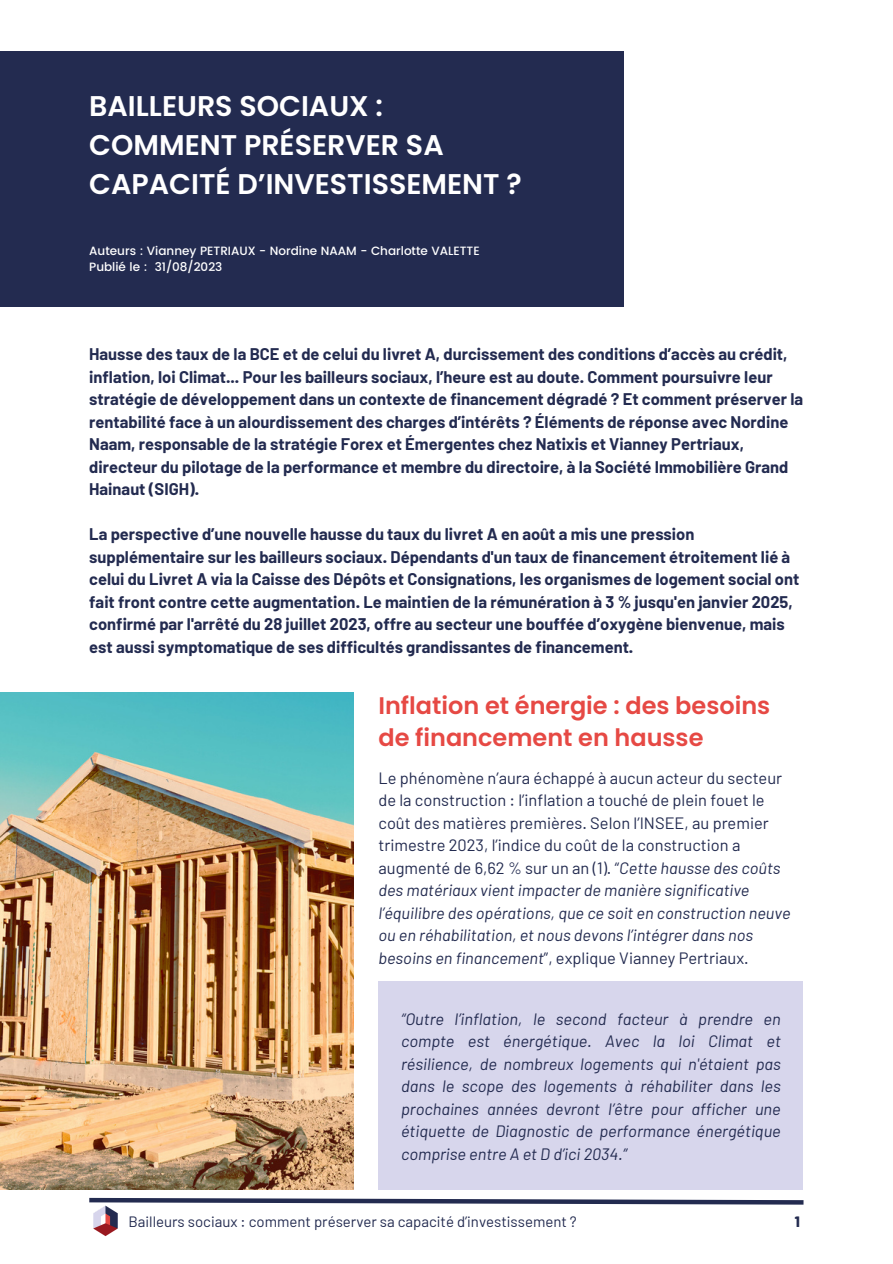
<style>
.page{position:relative;width:893px;height:1264px;background:#fff}
.page>*{position:absolute;margin:0;border:0;box-sizing:border-box;transform-origin:0 0}
.t1{font:600 28.5px/39.3px "Poppins";color:#fff}
.t2{font:600 24px/32.5px "Poppins";color:#e64944}
.t3{font:700 16.5px/22.5px "Barlow";color:#232b50}
.t4{font:italic 16.5px/22.5px "Barlow";color:#232b50;text-align:justify}
.t5{font:16.35px/22.5px "Barlow";color:#232b50}
.t6{font:15px "Barlow";color:#232b50}
.t7{font:800 15px "Barlow";color:#232b50}
.t8{font:500 12px "Poppins";color:#fff}
.s1{font-style:italic}
</style>
<div class="page">
<div style="left:0;top:51px;width:623px;height:255px;background:#232b50"></div>
<img style="left:93px;top:1206px;width:25px;height:30px">
<svg style="left:89px;top:1197px;width:715px;height:9px"></svg>
<img style="left:0;top:692px;width:354px;height:497px">
<div style="left:378px;top:981px;width:425px;height:208px;background:#d7d6ec"></div>
<p class="t1" style="left:89px;top:86px;width:295px">BAILLEURS SOCIAUX :</p>
<p class="t1" style="left:89px;top:125px;width:434px">COMMENT PRÉSERVER SA<br>CAPACITÉ D’INVESTISSEMENT ?</p>
<p class="t8" style="left:89px;top:244px;width:392px">Auteurs : Vianney PETRIAUX - Nordine NAAM - Charlotte VALETTE</p>
<p class="t8" style="left:89px;top:260px;width:135px">Publié le : 31/08/2023</p>
<p class="t3" style="left:89px;top:342px;width:699px">Hausse des taux de la BCE et de celui du livret A, durcissement des conditions d’accès au crédit,</p>
<p class="t3" style="left:89px;top:365px;width:684px">inflation, loi Climat... Pour les bailleurs sociaux, l’heure est au doute. Comment poursuivre leur</p>
<p class="t3" style="left:89px;top:387px;width:715px">stratégie de développement dans un contexte de financement dégradé ? Et comment préserver la rentabilité face à un alourdissement des charges d’intérêts ? Éléments de réponse avec Nordine Naam, responsable de la stratégie Forex et Émergentes chez Natixis et Vianney Pertriaux, directeur du pilotage de la performance et membre du directoire, à la Société Immobilière Grand Hainaut (SIGH).</p>
<p class="t3" style="left:89px;top:522px;width:711px">La perspective d’une nouvelle hausse du taux du livret A en août a mis une pression supplémentaire sur les bailleurs sociaux. Dépendants d'un taux de financement étroitement lié à celui du Livret A via la Caisse des Dépôts et Consignations, les organismes de logement social ont fait front contre cette augmentation. Le maintien de la rémunération à 3 % jusqu'en janvier 2025, confirmé par l'arrêté du 28 juillet 2023, offre au secteur une bouffée d’oxygène bienvenue, mais est aussi symptomatique de ses difficultés grandissantes de financement.</p>
<p class="t2" style="left:378px;top:689px;width:393px">Inflation et énergie : des besoins de financement en hausse</p>
<p class="t5" style="left:378px;top:766px;width:413px">Le phénomène n’aura échappé à aucun acteur du secteur de la construction : l’inflation a touché de plein fouet le coût des matières premières. Selon l’INSEE, au premier trimestre 2023, l’indice du coût de la construction a augmenté de 6,62 % sur un an (1). “<span class="s1">Cette hausse des coûts des matériaux vient impacter de manière significative l’équilibre des opérations, que ce soit en construction neuve ou en réhabilitation, et nous devons l’intégrer dans nos besoins en financement</span>”, explique Vianney Pertriaux.</p>
<p class="t4" style="left:401px;top:1007px;width:381px">“Outre l’inflation, le second facteur à prendre en compte est énergétique. Avec la loi Climat et résilience, de nombreux logements qui n'étaient pas dans le scope des logements à réhabiliter dans les prochaines années devront l’être pour afficher une étiquette de Diagnostic de performance énergétique comprise entre A et D d’ici 2034.”</p>
<p class="t6" style="left:128px;top:1211px;width:450px">Bailleurs sociaux : comment préserver sa capacité d’investissement ?</p>
<p class="t7" style="left:794px;top:1211px;width:7px">1</p>
</div>
